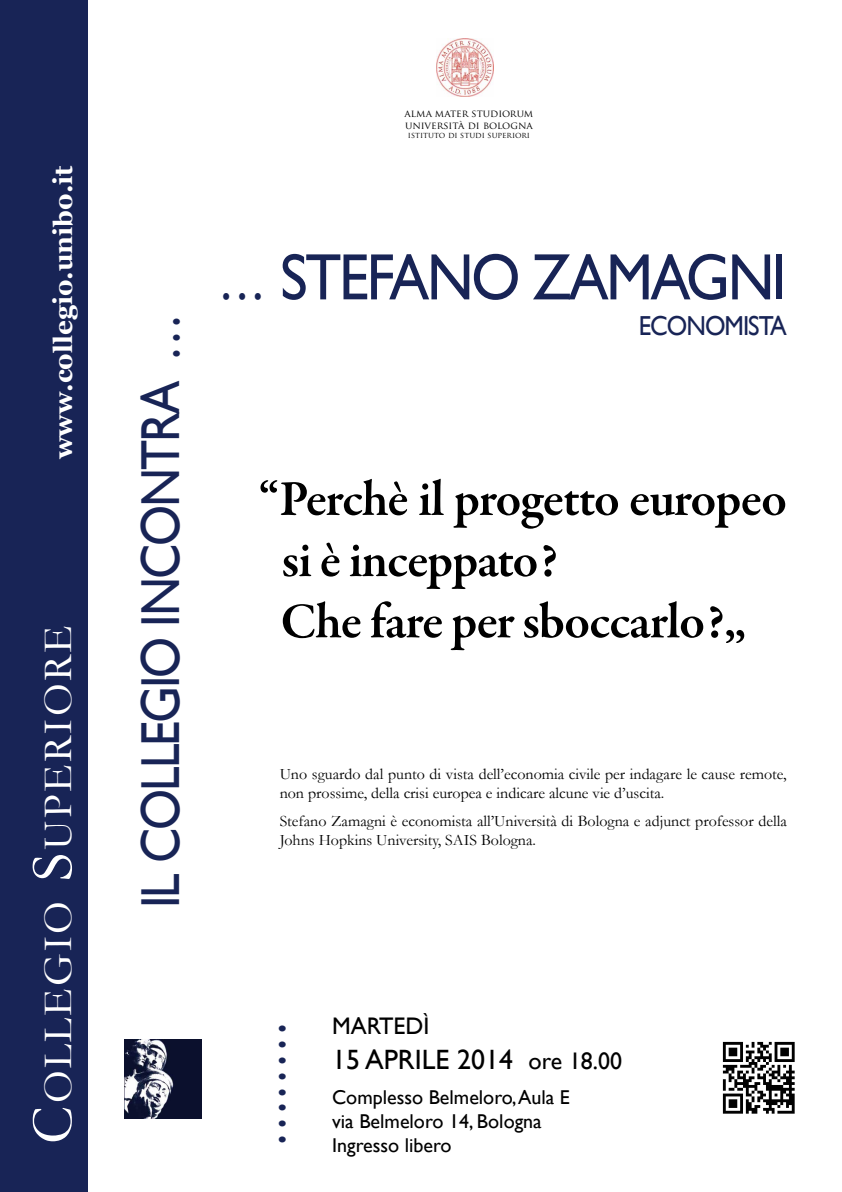
<style>
.page{position:relative;width:842px;height:1192px;background:#fff}
.page>*{position:absolute;margin:0;border:0;box-sizing:border-box;transform-origin:0 0}
.t1{font:65.85px "Gill Sans";letter-spacing:-.04em;color:#182456;scale:.91 1}
.t2{font:54.9px "Gill Sans";letter-spacing:-.04em;color:#182456;scale:.91 1}
.t3{font:600 51px/61.2px "Garamond Premr Pro";letter-spacing:-.025em;color:#000}
.t4{font:41.9px "Garamond";letter-spacing:.055em;color:#fff}
.t5{font:27.95px "Gill Sans";color:#000}
.t6{font:27.45px "Gill Sans";letter-spacing:-.04em;color:#182456;scale:.91 1}
.t7{font:700 25.95px "Georgia";color:#fff}
.t8{font:23.95px "Gill Sans";color:#000}
.t9{font:20px/24px "Gill Sans";color:#000}
.t10{font:15.95px/19.1px "Garamond";color:#000}
.t11{font:10px/12px "Trajan Pro";color:#000}
.t12{font:8px "Trajan Pro";color:#000}
.s1{font-size:59.9px}
.s2{font-size:54.9px}
.s3{font-size:23.95px}
</style>
<div class="page">
<div style="left:0;top:0;width:87px;height:1192px;background:#182456"></div>
<img style="left:436px;top:39px;width:58px;height:58px">
<img style="left:722px;top:1041px;width:73px;height:73px">
<img style="left:124px;top:1040px;width:77px;height:78px">
<h3 class="t7" style="left:49px;top:459px;width:295px;rotate:-90deg">www.collegio.unibo.it</h3>
<h3 class="t4" style="left:30px;top:1144px;width:520px;rotate:-90deg"><span class="s1">C</span>ollegio <span class="s1">S</span>uperiore</h3>
<p class="t11" style="left:404px;top:107px;width:130px">ALMA MATER STUDIORUM<br>UNIVERSITÀ DI BOLOGNA</p>
<p class="t12" style="left:408px;top:130px;width:124px">ISTITUTO DI STUDI SUPERIORI</p>
<h2 class="t2" style="left:129px;top:908px;width:652px;rotate:-90deg">IL COLLEGIO INCONTRA . . .</h2>
<h1 class="t1" style="left:221px;top:239px;width:623px"><span class="s2">. . .</span> STEFANO ZAMAGNI</h1>
<h3 class="t6" style="left:639px;top:310px;width:164px">ECONOMISTA</h3>
<h3 class="t3" style="left:280px;top:469px;width:508px;text-indent:-22px">“Perchè il progetto europeo si è inceppato?<br>Che fare per sboccarlo?„</h3>
<p class="t10" style="left:280px;top:764px;width:508px">Uno sguardo dal punto di vista dell’economia civile per indagare le cause remote, non prossime, della crisi europea e indicare alcune vie d’uscita.</p>
<p class="t10" style="left:280px;top:811px;width:509px">Stefano Zamagni è economista all’Università di Bologna e adjunct professor della<br>Johns Hopkins University, SAIS Bologna.</p>
<h2 class="t2" style="left:330px;top:1023px;width:135px;rotate:90deg">. . . . . . . .</h2>
<h3 class="t8" style="left:332px;top:1012px;width:99px">MARTEDì</h3>
<h3 class="t5" style="left:332px;top:1043px;width:291px">15 APRILE 2014 <span class="s3">ore 18.00</span></h3>
<p class="t9" style="left:332px;top:1086px;width:239px">Complesso Belmeloro, Aula E via Belmeloro 14, Bologna<br>Ingresso libero</p>
</div>
